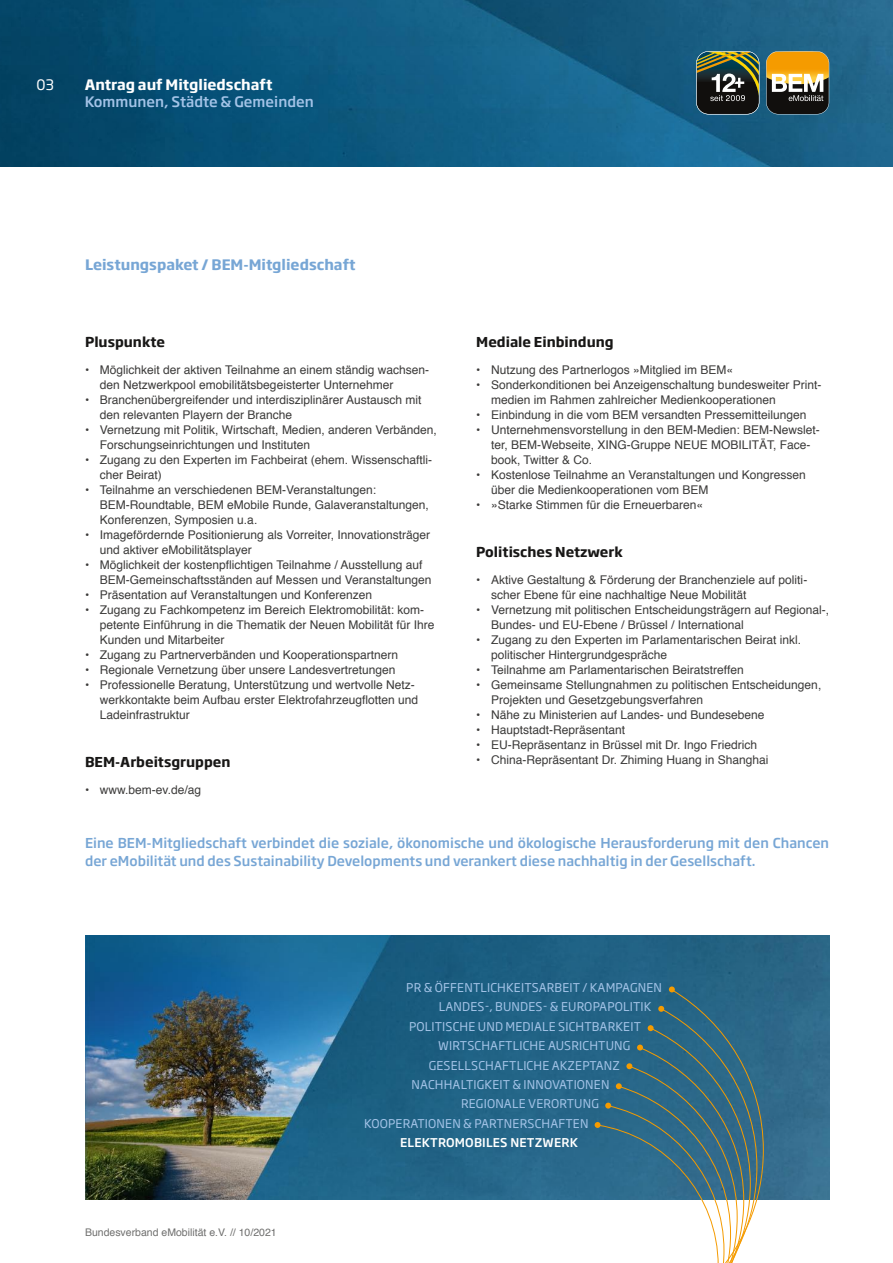
<style>
.page{position:relative;width:893px;height:1263px;background:#fff}
.page>*{position:absolute;margin:0;border:0;box-sizing:border-box;transform-origin:0 0}
.t1{font:700 14.25px "Soho Gothic Pro";color:#77a6d5}
.t2{font:500 14.25px "Soho Gothic Pro";color:#a3c3e7}
.t3{font:700 14.25px "Soho Gothic Pro";color:#fff}
.t4{font:14.25px "Soho Gothic Pro";color:#fff}
.t5{font:500 13.5px/18px "Soho Gothic Pro";color:#77a6d5}
.t6{font:700 13.5px "Soho Gothic Pro";color:#181716}
.t7{font:12px/15px "Helvetica";color:#3b3a39}
.t8{font:12px "Soho Gothic Pro";letter-spacing:.015em;color:#a3c3e7}
.t9{font:500 12px "Soho Gothic Pro";letter-spacing:.015em;color:#fff}
.t10{font:10.5px "Helvetica";color:#6f6f6e}
</style>
<div class="page">
<img style="left:85px;top:935px;width:744px;height:264px">
<svg style="left:571px;top:989px;width:193px;height:211px;background:#2b6682"></svg>
<svg style="left:571px;top:1008px;width:187px;height:211px;background:#356b84"></svg>
<svg style="left:569px;top:1025px;width:182px;height:238px"></svg>
<svg style="left:658px;top:1006px;width:6px;height:6px"></svg>
<svg style="left:669px;top:986px;width:6px;height:6px"></svg>
<img style="left:0;top:0;width:893px;height:167px">
<svg style="left:696px;top:51px;width:63px;height:63px;background:#474d39"></svg>
<svg style="left:766px;top:51px;width:63px;height:63px;background:#96783d"></svg>
<p class="t4" style="left:36px;top:74px;width:19px">03</p>
<p class="t3" style="left:85px;top:73px;width:189px">Antrag auf Mitgliedschaft</p>
<p class="t2" style="left:85px;top:91px;width:231px">Kommunen, Städte &amp; Gemeinden</p>
<p class="t1" style="left:85px;top:253px;width:272px">Leistungspaket / BEM-Mitgliedschaft</p>
<p class="t6" style="left:85px;top:331px;width:81px">Pluspunkte</p>
<p class="t7" style="left:100px;top:363px;width:331px;text-indent:-15px">• Möglichkeit der aktiven Teilnahme an einem ständig wachsen&shy;den Netzwerkpool emobilitätsbegeisterter Unternehmer</p>
<p class="t7" style="left:100px;top:393px;width:323px;text-indent:-15px">• Branchenübergreifender und interdisziplinärer Austausch mit den relevanten Playern der Branche</p>
<p class="t7" style="left:100px;top:423px;width:338px;text-indent:-15px">• Vernetzung mit Politik, Wirtschaft, Medien, anderen Verbänden,<br>Forschungseinrichtungen und Instituten</p>
<p class="t7" style="left:100px;top:453px;width:334px;text-indent:-15px">• Zugang zu den Experten im Fachbeirat (ehem. Wissenschaftli&shy;cher Beirat)</p>
<p class="t7" style="left:100px;top:483px;width:330px;text-indent:-15px">• Teilnahme an verschiedenen BEM-Veranstaltungen:<br>BEM-Roundtable, BEM eMobile Runde, Galaveranstaltungen,<br>Konferenzen, Symposien u.a.</p>
<p class="t7" style="left:100px;top:528px;width:332px;text-indent:-15px">• Imagefördernde Positionierung als Vorreiter, Innovationsträger und aktiver eMobilitätsplayer</p>
<p class="t7" style="left:100px;top:558px;width:333px;text-indent:-15px">• Möglichkeit der kostenpflichtigen Teilnahme / Ausstellung auf<br>BEM-Gemeinschaftsständen auf Messen und Veranstaltungen</p>
<p class="t7" style="left:85px;top:588px;width:289px">• Präsentation auf Veranstaltungen und Konferenzen</p>
<p class="t7" style="left:100px;top:603px;width:336px;text-indent:-15px">• Zugang zu Fachkompetenz im Bereich Elektromobilität: kom&shy;petente Einführung in die Thematik der Neuen Mobilität für Ihre<br>Kunden und Mitarbeiter</p>
<p class="t7" style="left:85px;top:648px;width:315px">• Zugang zu Partnerverbänden und Kooperationspartnern</p>
<p class="t7" style="left:85px;top:663px;width:312px">• Regionale Vernetzung über unsere Landesvertretungen</p>
<p class="t7" style="left:100px;top:678px;width:320px;text-indent:-15px">• Professionelle Beratung, Unterstützung und wertvolle Netz&shy;werkkontakte beim Aufbau erster Elektrofahrzeugflotten und<br>Ladeinfrastruktur</p>
<p class="t6" style="left:85px;top:751px;width:147px">BEM-Arbeitsgruppen</p>
<p class="t7" style="left:85px;top:783px;width:118px">• www.bem-ev.de/ag</p>
<p class="t6" style="left:476px;top:331px;width:139px">Mediale Einbindung</p>
<p class="t7" style="left:476px;top:363px;width:258px">• Nutzung des Partnerlogos »Mitglied im BEM«</p>
<p class="t7" style="left:491px;top:378px;width:332px;text-indent:-15px">• Sonderkonditionen bei Anzeigenschaltung bundesweiter Print&shy;medien im Rahmen zahlreicher Medienkooperationen</p>
<p class="t7" style="left:476px;top:408px;width:332px">• Einbindung in die vom BEM versandten Pressemitteilungen</p>
<p class="t7" style="left:491px;top:423px;width:330px;text-indent:-15px">• Unternehmensvorstellung in den BEM-Medien: BEM-Newslet&shy;ter, BEM-Webseite, XING-Gruppe NEUE MOBILITÄT, Face&shy;book, Twitter &amp; Co.</p>
<p class="t7" style="left:491px;top:468px;width:316px;text-indent:-15px">• Kostenlose Teilnahme an Veranstaltungen und Kongressen über die Medienkooperationen vom BEM</p>
<p class="t7" style="left:476px;top:498px;width:228px">• »Starke Stimmen für die Erneuerbaren«</p>
<p class="t6" style="left:476px;top:541px;width:148px">Politisches Netzwerk</p>
<p class="t7" style="left:491px;top:573px;width:318px;text-indent:-15px">• Aktive Gestaltung &amp; Förderung der Branchenziele auf politi&shy;scher Ebene für eine nachhaltige Neue Mobilität</p>
<p class="t7" style="left:491px;top:603px;width:340px;text-indent:-15px">• Vernetzung mit politischen Entscheidungsträgern auf Regional-,<br>Bundes- und EU-Ebene / Brüssel / International</p>
<p class="t7" style="left:491px;top:633px;width:312px;text-indent:-15px">• Zugang zu den Experten im Parlamentarischen Beirat inkl. politischer Hintergrundgespräche</p>
<p class="t7" style="left:476px;top:663px;width:269px">• Teilnahme am Parlamentarischen Beiratstreffen</p>
<p class="t7" style="left:491px;top:678px;width:332px;text-indent:-15px">• Gemeinsame Stellungnahmen zu politischen Entscheidungen,<br>Projekten und Gesetzgebungsverfahren</p>
<p class="t7" style="left:476px;top:708px;width:290px">• Nähe zu Ministerien auf Landes- und Bundesebene</p>
<p class="t7" style="left:476px;top:723px;width:150px">• Hauptstadt-Repräsentant</p>
<p class="t7" style="left:476px;top:738px;width:282px">• EU-Repräsentanz in Brüssel mit Dr. Ingo Friedrich</p>
<p class="t7" style="left:476px;top:753px;width:294px">• China-Repräsentant Dr. Zhiming Huang in Shanghai</p>
<p class="t5" style="left:85px;top:833px;width:746px">Eine BEM-Mitgliedschaft verbindet die soziale, ökonomische und ökologische Herausforderung mit den Chancen der eMobilität und des Sustainability Developments und verankert diese nachhaltig in der Gesellschaft.</p>
<p class="t10" style="left:85px;top:1224px;width:193px">Bundesverband eMobilität e.V. // 10/2021</p>
<p class="t8" style="left:406px;top:978px;width:257px">PR &amp; ÖFFENTLICHKEITSARBEIT / KAMPAGNEN</p>
<p class="t8" style="left:439px;top:998px;width:214px">LANDES-, BUNDES- &amp; EUROPAPOLITIK</p>
<p class="t8" style="left:409px;top:1017px;width:233px">POLITISCHE UND MEDIALE SICHTBARKEIT</p>
<p class="t8" style="left:438px;top:1036px;width:194px">WIRTSCHAFTLICHE AUSRICHTUNG</p>
<p class="t8" style="left:429px;top:1056px;width:58px">GESELLSCHAFTLICHE</p>
<p class="t8" style="left:552px;top:1056px;width:46px">AKZEPTAN</p>
<p class="t8" style="left:612px;top:1056px;width:9px">Z</p>
<p class="t8" style="left:412px;top:1075px;width:8px">NACHHALTIGKEIT</p>
<p class="t8" style="left:512px;top:1075px;width:99px">&amp; I NNOVATIONEN</p>
<p class="t8" style="left:461px;top:1095px;width:139px">REGIONALE VERORTUNG</p>
<p class="t8" style="left:364px;top:1114px;width:226px">KOOPERATIONEN &amp; PARTNERSCHAFTEN</p>
<p class="t9" style="left:400px;top:1133px;width:178px">elektromobiles Netzwerk</p>
</div>
